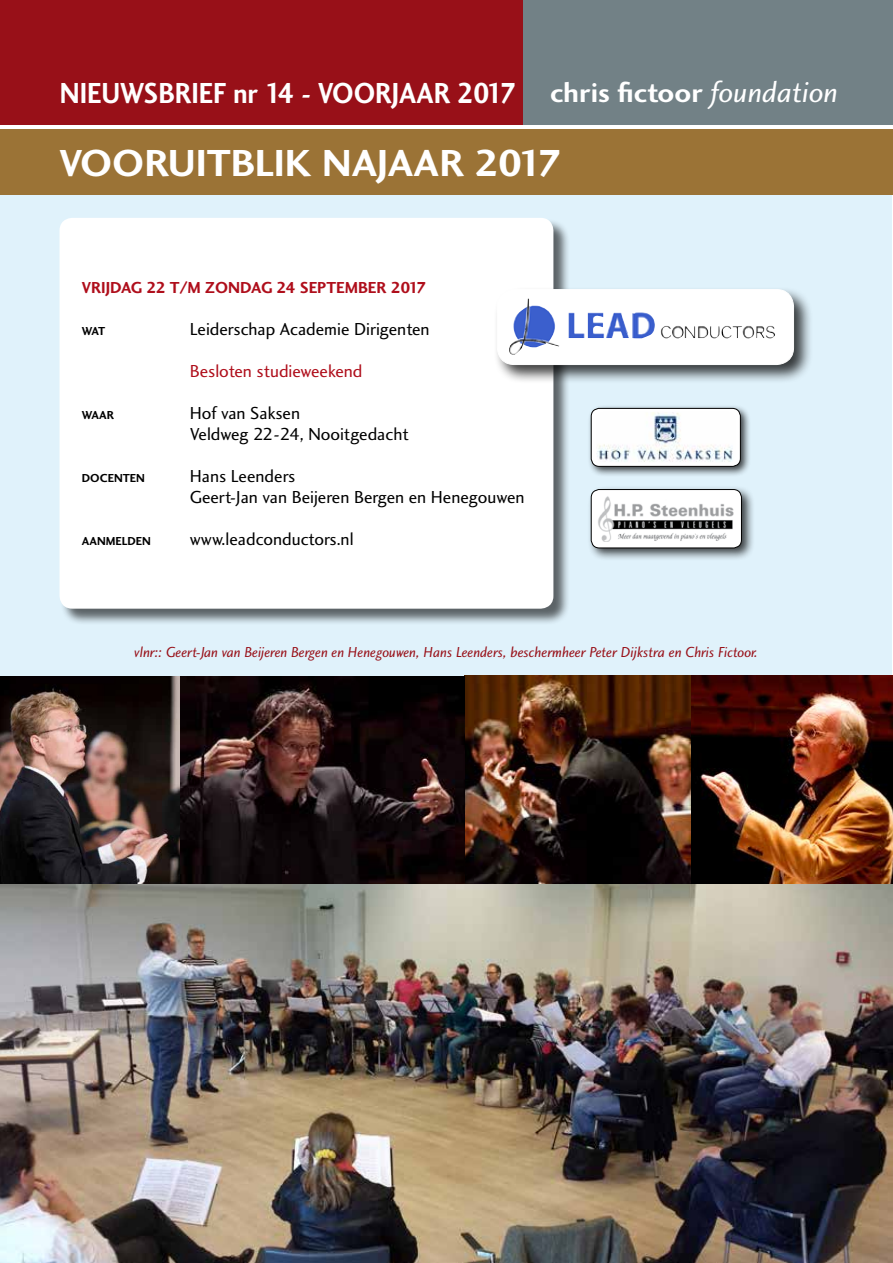
<style>
.page{position:relative;width:893px;height:1263px;background:#fff}
.page>*{position:absolute;margin:0;border:0;box-sizing:border-box;transform-origin:0 0}
.t1{font:39px "Charlotte Sans Bold Plain";color:#fff;scale:1.04 1}
.t2{font:30px "Charlotte Sans Bold Plain";color:#fff;scale:.91 1}
.t3{font:18px/21px "Charlotte Sans Book Plain";color:#000}
.t4{font:18px "Charlotte Sans Book Plain";color:#af0e1b}
.t5{font:16.5px "Charlotte Sans Bold Plain";color:#af0e1b}
.t6{font:15px "Charlotte Sans Book Italic Plain";color:#981018}
.t7{font:12px "Charlotte Sans Bold Plain";color:#000}
.s1{font-size:28.5px}
.s2{font-family:"Charlotte Sans Book Italic Plain"}
</style>
<div class="page">
<img style="left:0;top:855px;width:893px;height:408px">
<div style="left:0;top:188px;width:891px;height:594px;background:#e0f2fb"></div>
<div style="left:515px;top:0;width:378px;height:125px;background:#728186"></div>
<div style="left:0;top:0;width:523px;height:125px;background:#981018"></div>
<div style="left:0;top:130px;width:893px;height:65px;background:#9b7336"></div>
<div style="left:60px;top:218px;width:511px;height:408px;background:#000;opacity:.59"></div>
<div style="left:60px;top:218px;width:493px;height:391px;background:#fff;border-radius:13px"></div>
<div style="left:587px;top:404px;width:164px;height:73px;background:#000;opacity:.75"></div>
<div style="left:591px;top:408px;width:149px;height:58px;background:#fff;border-radius:8px"></div>
<div style="left:591px;top:408px;width:149px;height:58px;border:1px solid #000;border-radius:8px"></div>
<img style="left:597px;top:412px;width:136px;height:50px">
<div style="left:494px;top:286px;width:319px;height:98px;background:#000;opacity:.75"></div>
<div style="left:497px;top:290px;width:296px;height:75px;background:#fff;border-radius:17px"></div>
<img style="left:509px;top:299px;width:266px;height:56px">
<div style="left:497px;top:289px;width:297px;height:76px;border:1px solid #fff;border-radius:17px"></div>
<div style="left:587px;top:485px;width:168px;height:76px;background:#000;opacity:.75"></div>
<div style="left:591px;top:489px;width:150px;height:59px;background:#fff;border-radius:8px"></div>
<div style="left:591px;top:489px;width:151px;height:59px;border:1px solid #000;border-radius:8px"></div>
<img style="left:598px;top:496px;width:136px;height:45px">
<img style="left:691px;top:676px;width:201px;height:207px">
<img style="left:0;top:676px;width:691px;height:207px">
<h2 class="t2" style="left:60px;top:75px;width:856px">NIEUWSBRIEF nr 14 - VOORJAAR 2017 <span class="s1">chris fictoor</span> <span class="s2">foundation</span></h2>
<h1 class="t1" style="left:60px;top:140px;width:484px">VOORUITBLIK NAJAAR 2017</h1>
<p class="t5" style="left:82px;top:277px;width:346px">VRIJDAG 22 T/M ZONDAG 24 SEPTEMBER 2017</p>
<p class="t7" style="left:82px;top:323px;width:25px">WAT</p>
<p class="t3" style="left:190px;top:318px;width:241px">Leiderschap Academie Dirigenten</p>
<p class="t4" style="left:190px;top:360px;width:174px">Besloten studieweekend</p>
<p class="t7" style="left:82px;top:407px;width:34px">WAAR</p>
<p class="t3" style="left:190px;top:402px;width:220px">Hof van Saksen<br>Veldweg 22-24, Nooitgedacht</p>
<p class="t7" style="left:82px;top:470px;width:65px">DOCENTEN</p>
<p class="t3" style="left:190px;top:465px;width:336px">Hans Leenders<br>Geert-Jan van Beijeren Bergen en Henegouwen</p>
<p class="t7" style="left:82px;top:533px;width:70px">AANMELDEN</p>
<p class="t3" style="left:190px;top:528px;width:165px">www.leadconductors.nl</p>
<p class="t6" style="left:134px;top:643px;width:625px">vlnr:: Geert-Jan van Beijeren Bergen en Henegouwen, Hans Leenders, beschermheer Peter Dijkstra en Chris Fictoor.</p>
</div>
